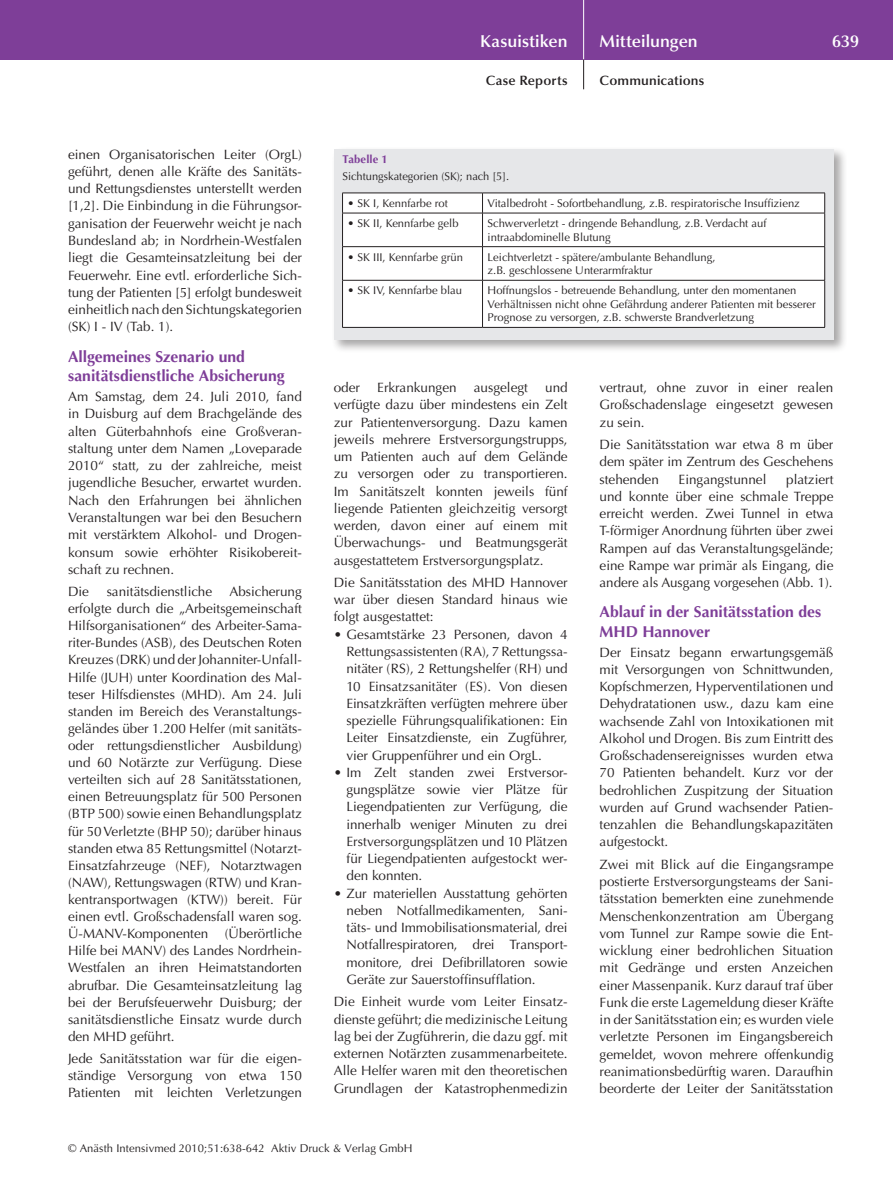
<style>
.page{position:relative;width:893px;height:1191px;background:#fff}
.page>*{position:absolute;margin:0;border:0;box-sizing:border-box;transform-origin:0 0}
.t1{font:600 17.25px "Optima";color:#fff}
.t2{font:700 15.75px/19.5px "Optima";color:#7e3e98}
.t3{font:13.5px/17.2px "Optima";color:#231f20;text-align:justify}
.t4{font:600 13.5px "Optima";letter-spacing:.01em;color:#231f20}
.t5{font:11.25px/13.5px "Optima";color:#231f20}
.t6{font:700 11.25px "Optima";letter-spacing:.01em;color:#7e3e98}
</style>
<div class="page">
<div style="left:0;top:0;width:893px;height:60px;background:#7e3e98"></div>
<hr style="left:583px;top:0;width:1px;height:60px;background:#fff">
<svg style="left:583px;top:60px;width:1px;height:29px"></svg>
<div style="left:332px;top:147px;width:516px;height:206px;background:#231f20;opacity:.4"></div>
<div style="left:334px;top:149px;width:499px;height:190px;background:#e6e7e9"></div>
<div style="left:343px;top:194px;width:481px;height:132px;background:#fff"></div>
<hr style="left:342px;top:193px;width:140px;height:1px;background:#231f20">
<svg style="left:342px;top:193px;width:1px;height:20px"></svg>
<hr style="left:482px;top:193px;width:343px;height:1px;background:#231f20">
<svg style="left:482px;top:193px;width:1px;height:20px"></svg>
<svg style="left:824px;top:193px;width:1px;height:20px"></svg>
<hr style="left:342px;top:213px;width:140px;height:1px;background:#231f20">
<hr style="left:342px;top:213px;width:1px;height:33px;background:#231f20">
<hr style="left:482px;top:213px;width:343px;height:1px;background:#231f20">
<hr style="left:482px;top:213px;width:1px;height:33px;background:#231f20">
<hr style="left:824px;top:213px;width:1px;height:33px;background:#231f20">
<hr style="left:342px;top:246px;width:140px;height:1px;background:#231f20">
<hr style="left:342px;top:247px;width:1px;height:33px;background:#231f20">
<hr style="left:482px;top:246px;width:343px;height:1px;background:#231f20">
<hr style="left:482px;top:247px;width:1px;height:33px;background:#231f20">
<hr style="left:824px;top:247px;width:1px;height:33px;background:#231f20">
<hr style="left:342px;top:280px;width:140px;height:1px;background:#231f20">
<hr style="left:342px;top:280px;width:1px;height:47px;background:#231f20">
<hr style="left:482px;top:280px;width:343px;height:1px;background:#231f20">
<hr style="left:482px;top:280px;width:1px;height:47px;background:#231f20">
<hr style="left:824px;top:280px;width:1px;height:47px;background:#231f20">
<hr style="left:342px;top:327px;width:140px;height:1px;background:#231f20">
<hr style="left:482px;top:327px;width:343px;height:1px;background:#231f20">
<p class="t3" style="left:68px;top:146px;width:235px">einen Organisatorischen Leiter (OrgL) geführt, denen alle Kräfte des Sanitäts&shy;und Rettungsdienstes unterstellt werden [1,2]. Die Einbindung in die Führungsor&shy;ganisation der Feuerwehr weicht je nach Bundesland ab; in Nordrhein-Westfalen liegt die Gesamteinsatzleitung bei der Feuerwehr. Eine evtl. erforderliche Sich&shy;tung der Patienten [5] erfolgt bundesweit einheitlich nach den Sichtungskategorien (SK) I - IV (Tab. 1).</p>
<p class="t2" style="left:68px;top:347px;width:218px">Allgemeines Szenario und sanitätsdienstliche Absicherung</p>
<p class="t3" style="left:68px;top:388px;width:235px">Am Samstag, dem 24. Juli 2010, fand in Duisburg auf dem Brachgelände des alten Güterbahnhofs eine Großveran&shy;staltung unter dem Namen „Loveparade 2010“ statt, zu der zahlreiche, meist jugendliche Besucher, erwartet wurden.<br>Nach den Erfahrungen bei ähnlichen Veranstaltungen war bei den Besuchern mit verstärktem Alkohol- und Drogen&shy;konsum sowie erhöhter Risikobereit&shy;schaft zu rechnen.</p>
<p class="t3" style="left:68px;top:583px;width:23px">Die</p>
<p class="t3" style="left:107px;top:583px;width:107px">sanitätsdienstliche</p>
<p class="t3" style="left:68px;top:583px;width:235px;text-indent:161px">Absicherung erfolgte durch die „Arbeitsgemeinschaft Hilfsorganisationen“ des Arbeiter-Sama&shy;riter-Bundes (ASB), des Deutschen Roten Kreuzes (DRK) und der Johanniter-Unfall-Hilfe (JUH) unter Koordination des Mal&shy;teser Hilfsdienstes (MHD). Am 24. Juli standen im Bereich des Veranstaltungs&shy;geländes über 1.200 Helfer (mit sanitäts&shy;oder rettungsdienstlicher Ausbildung) und 60 Notärzte zur Verfügung. Diese verteilten sich auf 28 Sanitätsstationen, einen Betreuungsplatz für 500 Personen (BTP 500) sowie einen Behandlungsplatz für 50 Verletzte (BHP 50); darüber hinaus standen etwa 85 Rettungsmittel (Notarzt-Einsatzfahrzeuge (NEF), Notarztwagen (NAW), Rettungswagen (RTW) und Kran&shy;kentransportwagen (KTW)) bereit. Für einen evtl. Großschadensfall waren sog.<br>Ü-MANV-Komponenten (Überörtliche Hilfe bei MANV) des Landes Nordrhein-Westfalen an ihren Heimatstandorten abrufbar. Die Gesamteinsatzleitung lag bei der Berufsfeuerwehr Duisburg; der sanitätsdienstliche Einsatz wurde durch den MHD geführt.</p>
<p class="t3" style="left:68px;top:1050px;width:235px">Jede Sanitätsstation war für die eigen&shy;ständige Versorgung von etwa 150<br>Patienten mit leichten Verletzungen</p>
<p class="t1" style="left:480px;top:31px;width:89px">Kasuistiken</p>
<p class="t4" style="left:486px;top:73px;width:83px">Case Reports</p>
<p class="t1" style="left:600px;top:31px;width:100px">Mitteilungen</p>
<p class="t1" style="left:832px;top:31px;width:28px">639</p>
<p class="t4" style="left:600px;top:73px;width:106px">Communications</p>
<p class="t6" style="left:343px;top:153px;width:47px">Tabelle 1</p>
<p class="t5" style="left:343px;top:170px;width:168px">Sichtungskategorien (SK); nach [5].</p>
<p class="t5" style="left:348px;top:197px;width:102px">• SK I, Kennfarbe rot</p>
<p class="t5" style="left:488px;top:197px;width:314px">Vitalbedroht - Sofortbehandlung, z.B. respiratorische Insuffizienz</p>
<p class="t5" style="left:348px;top:217px;width:112px">• SK II, Kennfarbe gelb</p>
<p class="t5" style="left:488px;top:217px;width:280px">Schwerverletzt - dringende Behandlung, z.B. Verdacht auf intraabdominelle Blutung</p>
<p class="t5" style="left:348px;top:250px;width:117px">• SK III, Kennfarbe grün</p>
<p class="t5" style="left:488px;top:250px;width:229px">Leichtverletzt - spätere/ambulante Behandlung, z.B. geschlossene Unterarmfraktur</p>
<p class="t5" style="left:348px;top:284px;width:116px">• SK IV, Kennfarbe blau</p>
<p class="t5" style="left:488px;top:284px;width:330px">Hoffnungslos - betreuende Behandlung, unter den momentanen<br>Verhältnissen nicht ohne Gefährdung anderer Patienten mit besserer<br>Prognose zu versorgen, z.B. schwerste Brandverletzung</p>
<p class="t3" style="left:334px;top:379px;width:235px;text-indent:211px">und verfügte dazu über mindestens ein Zelt zur Patientenversorgung. Dazu kamen jeweils mehrere Erstversorgungstrupps, um Patienten auch auf dem Gelände zu versorgen oder zu transportieren.<br>Im Sanitätszelt konnten jeweils fünf liegende Patienten gleichzeitig versorgt werden, davon einer auf einem mit Überwachungs- und Beatmungsgerät ausgestattetem Erstversorgungsplatz.</p>
<p class="t3" style="left:334px;top:574px;width:235px">Die Sanitätsstation des MHD Hannover war über diesen Standard hinaus wie folgt ausgestattet:</p>
<p class="t3" style="left:347px;top:625px;width:223px;text-indent:-13px">• Gesamtstärke 23 Personen, davon 4<br>Rettungsassistenten (RA), 7 Rettungssa&shy;nitäter (RS), 2 Rettungshelfer (RH) und 10 Einsatzsanitäter (ES). Von diesen Einsatzkräften verfügten mehrere über spezielle Führungsqualifikationen: Ein Leiter Einsatzdienste, ein Zugführer, vier Gruppenführer und ein OrgL.</p>
<p class="t3" style="left:347px;top:764px;width:223px;text-indent:-13px">• Im Zelt standen zwei Erstversor&shy;gungsplätze sowie vier Plätze für Liegendpatienten zur Verfügung, die innerhalb weniger Minuten zu drei Erstversorgungsplätzen und 10 Plätzen für Liegendpatienten aufgestockt wer&shy;den konnten.</p>
<p class="t3" style="left:347px;top:884px;width:223px;text-indent:-13px">• Zur materiellen Ausstattung gehörten neben Notfallmedikamenten, Sani&shy;täts- und Immobilisationsmaterial, drei Notfallrespiratoren, drei Transport&shy;monitore, drei Defibrillatoren sowie Geräte zur Sauerstoffinsufflation.</p>
<p class="t3" style="left:334px;top:993px;width:235px">Die Einheit wurde vom Leiter Einsatz&shy;dienste geführt; die medizinische Leitung lag bei der Zugführerin, die dazu ggf. mit externen Notärzten zusammenarbeitete.<br>Alle Helfer waren mit den theoretischen Grundlagen der Katastrophenmedizin</p>
<p class="t3" style="left:334px;top:379px;width:28px">oder</p>
<p class="t3" style="left:377px;top:379px;width:81px">Erkrankungen</p>
<p class="t3" style="left:474px;top:379px;width:56px">ausgelegt</p>
<p class="t3" style="left:600px;top:379px;width:235px">vertraut, ohne zuvor in einer realen Großschadenslage eingesetzt gewesen zu sein.</p>
<p class="t3" style="left:600px;top:436px;width:235px">Die Sanitätsstation war etwa 8 m über dem später im Zentrum des Geschehens stehenden</p>
<p class="t3" style="left:600px;top:470px;width:235px;text-indent:187px">platziert und konnte über eine schmale Treppe erreicht werden. Zwei Tunnel in etwa T-förmiger Anordnung führten über zwei Rampen auf das Veranstaltungsgelände; eine Rampe war primär als Eingang, die andere als Ausgang vorgesehen (Abb. 1).</p>
<p class="t2" style="left:600px;top:602px;width:223px">Ablauf in der Sanitätsstation des<br>MHD Hannover</p>
<p class="t3" style="left:600px;top:643px;width:235px">Der Einsatz begann erwartungsgemäß mit Versorgungen von Schnittwunden, Kopfschmerzen, Hyperventilationen und Dehydratationen usw., dazu kam eine wachsende Zahl von Intoxikationen mit Alkohol und Drogen. Bis zum Eintritt des Großschadensereignisses wurden etwa 70 Patienten behandelt. Kurz vor der bedrohlichen Zuspitzung der Situation wurden auf Grund wachsender Patien&shy;tenzahlen die Behandlungskapazitäten aufgestockt.</p>
<p class="t3" style="left:600px;top:856px;width:235px">Zwei mit Blick auf die Eingangsrampe postierte Erstversorgungsteams der Sani&shy;tätsstation bemerkten eine zunehmende Menschenkonzentration am Übergang vom Tunnel zur Rampe sowie die Ent&shy;wicklung einer bedrohlichen Situation mit Gedränge und ersten Anzeichen einer Massenpanik. Kurz darauf traf über Funk die erste Lagemeldung dieser Kräfte in der Sanitätsstation ein; es wurden viele verletzte Personen im Eingangsbereich gemeldet, wovon mehrere offenkundig reanimationsbedürftig waren. Daraufhin beorderte der Leiter der Sanitätsstation</p>
<p class="t3" style="left:679px;top:470px;width:89px">Eingangstunnel</p>
<p class="t5" style="left:68px;top:1142px;width:346px">© Anästh Intensivmed 2010;51:638-642 Aktiv Druck &amp; Verlag GmbH</p>
</div>
